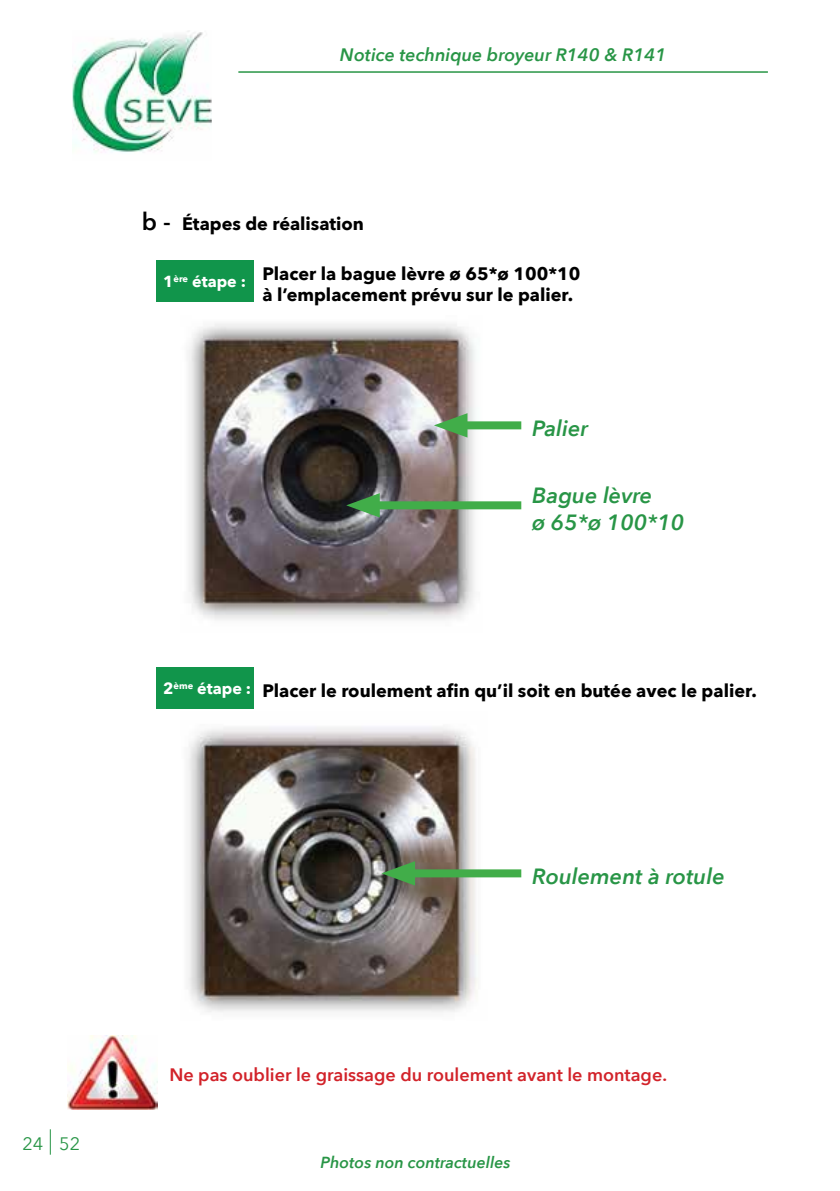
<style>
.page{position:relative;width:840px;height:1191px;background:#fff}
.page>*{position:absolute;margin:0;border:0;box-sizing:border-box;transform-origin:0 0}
.t1{font:italic 600 22px/26.4px "Avenir Next";color:#289546}
.t2{font:700 18px/21.6px "Avenir Next";color:#000}
.t3{font:600 18px "Avenir Next";color:#d2232a}
.t4{font:italic 600 18px "Avenir Next";color:#289546}
.t5{font:18px "Avenir Next";color:#289546}
.t6{font:italic 600 16px "Avenir Next";color:#289546}
.s1{font-weight:600;font-size:24px}
</style>
<div class="page">
<img style="left:72px;top:31px;width:140px;height:122px">
<hr style="left:238px;top:71px;width:529px;height:2px;background:#289546">
<svg style="left:50px;top:1129px;width:1px;height:25px"></svg>
<div style="left:156px;top:261px;width:97px;height:41px;background:#11954b"></div>
<img style="left:188px;top:323px;width:294px;height:297px">
<div style="left:156px;top:668px;width:97px;height:41px;background:#11954b"></div>
<img style="left:67px;top:1035px;width:90px;height:74px">
<img style="left:188px;top:727px;width:299px;height:285px">
<div style="left:453px;top:421px;width:68px;height:8px;background:#41ad49"></div>
<svg style="left:433px;top:413px;width:34px;height:24px"></svg>
<div style="left:366px;top:501px;width:155px;height:8px;background:#41ad49"></div>
<svg style="left:346px;top:493px;width:33px;height:24px"></svg>
<div style="left:401px;top:869px;width:120px;height:8px;background:#41ad49"></div>
<svg style="left:381px;top:861px;width:34px;height:24px"></svg>
<p class="t4" style="left:339px;top:39px;width:328px">Notice technique broyeur R140 &amp; R141</p>
<p class="t2" style="left:142px;top:212px;width:223px"><span class="s1">b -</span> étapes de réalisation</p>
<p class="t2" style="left:262px;top:262px;width:319px;text-indent:-99px"><sub>1</sub><sub>ère</sub> <sub>étape</sub> <sub>:</sub> Placer la bague lèvre ø 65*ø 100*10 à l’emplacement prévu sur le palier.</p>
<p class="t1" style="left:532px;top:415px;width:57px">Palier</p>
<p class="t1" style="left:532px;top:481px;width:153px">Bague lèvre<br>ø 65*ø 100*10</p>
<p class="t2" style="left:163px;top:680px;width:594px"><sup>2</sup><sup>ème</sup> <sup>étape</sup> <sup>:</sup> Placer le roulement afin qu’il soit en butée avec le palier.</p>
<p class="t1" style="left:532px;top:863px;width:194px">Roulement à rotule</p>
<p class="t5" style="left:22px;top:1128px;width:22px">24</p>
<p class="t5" style="left:59px;top:1128px;width:22px">52</p>
<p class="t3" style="left:169px;top:1059px;width:499px">Ne pas oublier le graissage du roulement avant le montage.</p>
<p class="t6" style="left:320px;top:1148px;width:191px">Photos non contractuelles</p>
</div>
